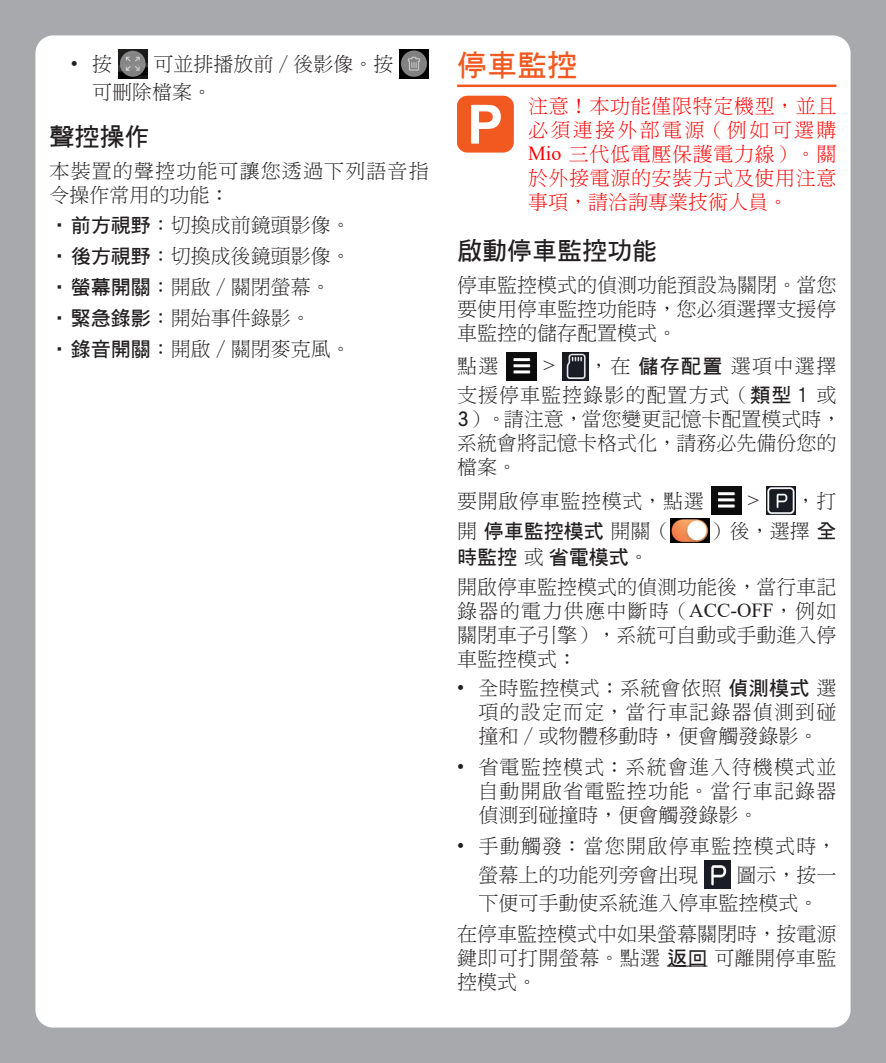
<style>
.page{position:relative;width:886px;height:1063px;background:#a8a9ad}
.page>*{position:absolute;margin:0;border:0;box-sizing:border-box;transform-origin:0 0}
.t1{font:30px "DF Hei W7 WINP BF";color:#f15921}
.t2{font:25px "DF Hei W7 WINP BF";color:#231f20}
.t3{font:20px/24px "DF Ming W3 WINP BF";color:#231f20;text-align:justify}
.t4{font:20px/24px "DF Ming W3 WINP BF";letter-spacing:.03em;color:#f00;text-align:justify}
.t5{font:20px/28.2px "DF Ming W3 WINP BF";letter-spacing:.05em;color:#231f20;text-align:right}
.t6{font:20px/28.2px "DF Ming W3 WINP BF";letter-spacing:.065em;color:#231f20}
.t7{font:20px/24px "DF Ming W3 WINP BF";letter-spacing:.055em;color:#231f20}
.t8{font:20px "DF Hei W7 WINP BF";color:#231f20}
.t9{font:20px "DF Ming W3 WINP BF";letter-spacing:.035em;color:#231f20}
.t10{font:20px "Times New Roman";color:#231f20}
.s1{font-family:"DF Hei W7 WINP BF"}
.s2{font-family:"DF Ming W3 WINP BF"}
.s3{font-family:"Times New Roman"}
</style>
<div class="page">
<div style="left:35px;top:35px;width:815px;height:993px;background:#fff;border-radius:18px"></div>
<hr style="left:457px;top:85px;width:379px;height:2px;background:#f15921">
<hr style="left:667px;top:966px;width:40px;height:1px;background:#231f20">
<img style="left:507px;top:352px;width:30px;height:29px">
<hr style="left:513px;top:358px;width:17px;height:3px;background:#fff">
<svg style="left:513px;top:371px;width:17px;height:2px"></svg>
<hr style="left:513px;top:364px;width:17px;height:3px;background:#fff">
<img style="left:563px;top:352px;width:26px;height:29px">
<img style="left:711px;top:486px;width:30px;height:29px">
<hr style="left:718px;top:492px;width:16px;height:3px;background:#fff">
<svg style="left:718px;top:505px;width:16px;height:2px"></svg>
<hr style="left:718px;top:498px;width:16px;height:3px;background:#fff">
<img style="left:766px;top:486px;width:30px;height:29px">
<img style="left:670px;top:519px;width:40px;height:24px">
<img style="left:704px;top:860px;width:27px;height:29px">
<svg style="left:457px;top:96px;width:57px;height:57px"></svg>
<img style="left:118px;top:50px;width:29px;height:28px">
<img style="left:400px;top:50px;width:29px;height:28px">
<p class="t3" style="left:92px;top:50px;width:303px;line-height:28.2px;text-indent:61px">可並排播放前∕後影像。按可刪除檔案。</p>
<p class="t2" style="left:50px;top:124px;width:101px">聲控操作</p>
<p class="t7" style="left:50px;top:159px;width:381px">本裝置的聲控功能可讓您透過下列語音指令操作常用的功能：</p>
<p class="t3" style="left:50px;top:213px;width:303px"><span class="s1">•前方視野</span>：切換成前鏡頭影像。</p>
<p class="t3" style="left:50px;top:244px;width:303px"><span class="s1">•後方視野</span>：切換成後鏡頭影像。</p>
<p class="t3" style="left:50px;top:275px;width:283px"><span class="s1">•螢幕開關</span>：開啟∕關閉螢幕。</p>
<p class="t3" style="left:50px;top:306px;width:263px"><span class="s1">•緊急錄影</span>：開始事件錄影。</p>
<p class="t3" style="left:50px;top:337px;width:303px"><span class="s1">•錄音開關</span>：開啟∕關閉麥克風。</p>
<p class="t10" style="left:71px;top:49px;width:43px">• <span class="s2">按</span></p>
<h1 class="t1" style="left:457px;top:50px;width:121px">停車監控</h1>
<p class="t4" style="left:528px;top:94px;width:310px">注意！本功能僅限特定機型，並且必須連接外部電源（例如可選購<span class="s3">Mio</span> 三代低電壓保護電力線）。關於外接電源的安裝方式及使用注意事項，請洽詢專業技術人員。</p>
<p class="t2" style="left:457px;top:237px;width:202px">啟動停車監控功能</p>
<p class="t3" style="left:457px;top:273px;width:381px">停車監控模式的偵測功能預設為關閉。當您要使用停車監控功能時，您必須選擇支援停車監控的儲存配置模式。</p>
<p class="t3" style="left:457px;top:354px;width:43px">點選</p>
<p class="t5" style="left:457px;top:352px;width:381px"><span class="s3">&gt;</span> ，在<span class="s1">儲存配置</span>選項中選擇<br>支援停車監控錄影的配置方式（<span class="s1">類型 1</span> 或</p>
<p class="t3" style="left:457px;top:407px;width:386px;text-align:left"><span class="s1">3</span>）。請注意，當您變更記憶卡配置模式時，系統會將記憶卡格式化，請務必先備份您的檔案。</p>
<p class="t9" style="left:457px;top:491px;width:248px">要開啟停車監控模式，點選</p>
<p class="t3" style="left:748px;top:489px;width:90px"><span class="s3">&gt;</span> ，打</p>
<p class="t8" style="left:457px;top:521px;width:215px"><span class="s2">開</span>停車監控模式<span class="s2">開關（</span></p>
<p class="t3" style="left:710px;top:519px;width:128px">）後，選擇<span class="s1">全</span></p>
<p class="t8" style="left:457px;top:547px;width:193px">時監控 <span class="s2">或</span>省電模式<span class="s2">。</span></p>
<p class="t3" style="left:457px;top:575px;width:381px">開啟停車監控模式的偵測功能後，當行車記錄器的電力供應中斷時（<span class="s3">ACC-OFF</span>，例如關閉車子引擎），系統可自動或手動進入停車監控模式：</p>
<p class="t3" style="left:478px;top:676px;width:359px;text-indent:-21px"><span class="s3">•</span> 全時監控模式：系統會依照<span class="s1">偵測模式</span>選項的設定而定，當行車記錄器偵測到碰撞和∕或物體移動時，便會觸發錄影。</p>
<p class="t3" style="left:478px;top:755px;width:359px;text-indent:-21px"><span class="s3">•</span> 省電監控模式：系統會進入待機模式並自動開啟省電監控功能。當行車記錄器偵測到碰撞時，便會觸發錄影。</p>
<p class="t6" style="left:478px;top:832px;width:359px;text-indent:-21px"><span class="s3">•</span> 手動觸發：當您開啟停車監控模式時，螢幕上的功能列旁會出現</p>
<p class="t3" style="left:478px;top:861px;width:359px;line-height:28.2px;text-indent:258px">圖示，按一下便可手動使系統進入停車監控模式。</p>
<p class="t3" style="left:457px;top:922px;width:381px">在停車監控模式中如果螢幕關閉時，按電源鍵即可打開螢幕。點選<span class="s1">返回</span>可離開停車監控模式。</p>
</div>
